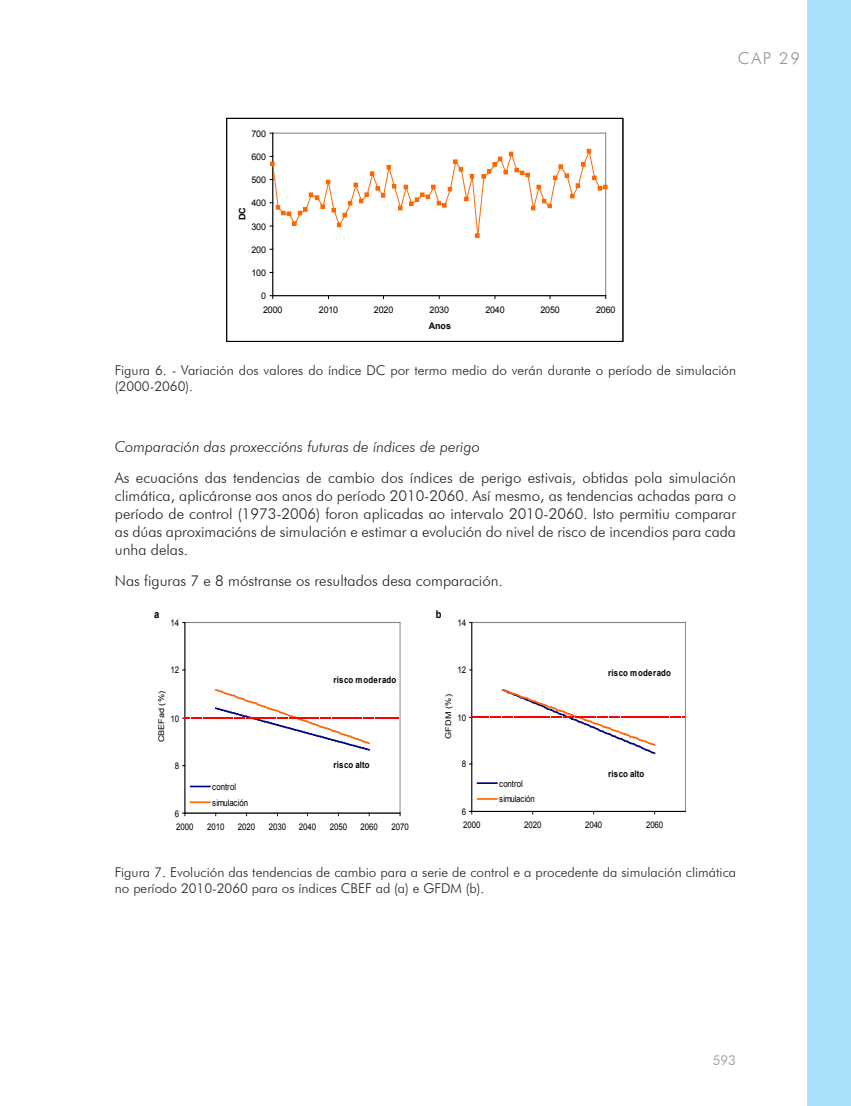
<style>
.page{position:relative;width:851px;height:1106px;background:#fff}
.page>*{position:absolute;margin:0;border:0;box-sizing:border-box;transform-origin:0 0}
.t1{font:300 16.5px "Futura BT";color:#939598}
.t2{font:300 15px/18px "Futura BT";color:#231f20;text-align:justify}
.t3{font:italic 300 15px "Futura BT";color:#231f20}
.t4{font:300 13.5px/16.2px "Futura BT";color:#231f20}
.t5{font:300 13.5px "Futura BT";color:#939598}
.t6{font:700 10.8px "Arial";color:#000;scale:.86 1}
.t7{font:9.15px/15.8px "Arial";letter-spacing:-.01em;color:#000;scale:.86 1}
.t8{font:9.15px "Arial";letter-spacing:-.01em;color:#000}
.t9{font:700 9.15px "Arial";letter-spacing:.025em;color:#000;scale:.86 1}
.t10{font:700 9.15px "Arial";letter-spacing:-.005em;color:#000;scale:.86 1}
.t11{font:700 9.15px "Arial";letter-spacing:.025em;color:#000}
.t12{font:700 9px "Arial";color:#000}
.t13{font:7.95px "Arial";letter-spacing:.005em;color:#000;scale:1.16 1}
</style>
<div class="page">
<div style="left:806px;top:0;width:44px;height:1106px;background:#aae0f9"></div>
<hr style="left:273px;top:133px;width:332px;height:1px;background:#808080">
<hr style="left:605px;top:133px;width:1px;height:163px;background:#808080">
<hr style="left:272px;top:133px;width:1px;height:163px;background:#000">
<hr style="left:273px;top:295px;width:332px;height:1px;background:#000">
<svg style="left:270px;top:149px;width:337px;height:89px"></svg>
<div style="left:227px;top:118px;width:395px;height:223px;border:1px solid #000"></div>
<hr style="left:185px;top:622px;width:215px;height:1px;background:#808080">
<hr style="left:399px;top:622px;width:1px;height:191px;background:#808080">
<hr style="left:185px;top:812px;width:215px;height:1px;background:#808080">
<hr style="left:184px;top:622px;width:1px;height:191px;background:#808080">
<hr style="left:185px;top:622px;width:1px;height:191px;background:#000">
<hr style="left:185px;top:813px;width:215px;height:1px;background:#000">
<svg style="left:183px;top:688px;width:216px;height:64px"></svg>
<svg style="left:191px;top:785px;width:19px;height:2px"></svg>
<svg style="left:191px;top:801px;width:19px;height:2px"></svg>
<hr style="left:471px;top:622px;width:214px;height:1px;background:#808080">
<hr style="left:685px;top:622px;width:1px;height:189px;background:#808080">
<hr style="left:471px;top:622px;width:1px;height:189px;background:#000">
<hr style="left:471px;top:811px;width:214px;height:1px;background:#000">
<svg style="left:469px;top:688px;width:215px;height:67px"></svg>
<hr style="left:477px;top:782px;width:20px;height:2px;background:#000080">
<svg style="left:477px;top:798px;width:20px;height:1px"></svg>
<p class="t8" style="left:251px;top:127px;width:16px">700</p>
<p class="t8" style="left:251px;top:151px;width:16px">600</p>
<p class="t8" style="left:251px;top:174px;width:16px">500</p>
<p class="t8" style="left:251px;top:197px;width:16px">400</p>
<p class="t12" style="left:236px;top:220px;width:14px;rotate:-90deg">DC</p>
<p class="t8" style="left:251px;top:220px;width:16px">300</p>
<p class="t8" style="left:251px;top:244px;width:16px">200</p>
<p class="t8" style="left:251px;top:267px;width:16px">100</p>
<p class="t8" style="left:261px;top:290px;width:6px">0</p>
<p class="t8" style="left:263px;top:303px;width:21px">2000</p>
<p class="t8" style="left:319px;top:303px;width:21px">2010</p>
<p class="t8" style="left:374px;top:303px;width:21px">2020</p>
<p class="t8" style="left:429px;top:303px;width:21px">2030</p>
<p class="t8" style="left:485px;top:303px;width:21px">2040</p>
<p class="t8" style="left:540px;top:303px;width:21px">2050</p>
<p class="t8" style="left:596px;top:303px;width:21px">2060</p>
<p class="t11" style="left:429px;top:319px;width:24px">Anos</p>
<p class="t1" style="left:737px;top:48px;width:63px">cap 29</p>
<p class="t4" style="left:115px;top:361px;width:622px">Figura 6. - Variación dos valores do índice DC por termo medio do verán durante o período de simulación (2000-2060).</p>
<p class="t3" style="left:115px;top:438px;width:366px">Comparación das proxeccións futuras de índices de perigo</p>
<p class="t2" style="left:115px;top:468px;width:622px">As ecuacións das tendencias de cambio dos índices de perigo estivais, obtidas pola simulación climática, aplicáronse aos anos do período 2010-2060. Así mesmo, as tendencias achadas para o período de control (1973-2006) foron aplicadas ao intervalo 2010-2060. Isto permitiu comparar as dúas aproximacións de simulación e estimar a evolución do nivel de risco de incendios para cada unha delas.</p>
<p class="t2" style="left:115px;top:571px;width:389px">Nas figuras 7 e 8 móstranse os resultados desa comparación.</p>
<p class="t6" style="left:154px;top:606px;width:8px">a</p>
<p class="t7" style="left:170px;top:615px;width:12px">14</p>
<p class="t6" style="left:436px;top:606px;width:8px">b</p>
<p class="t7" style="left:457px;top:615px;width:12px">14</p>
<p class="t7" style="left:170px;top:662px;width:12px">12</p>
<p class="t9" style="left:333px;top:673px;width:75px">risco moderado</p>
<p class="t7" style="left:457px;top:662px;width:12px">12</p>
<p class="t9" style="left:608px;top:666px;width:75px">risco moderado</p>
<p class="t13" style="left:156px;top:742px;width:46px;rotate:-90deg">CBEFad (%)</p>
<p class="t7" style="left:170px;top:710px;width:12px">10</p>
<p class="t13" style="left:443px;top:739px;width:42px;rotate:-90deg">GFDM (%).</p>
<p class="t7" style="left:457px;top:709px;width:12px">10</p>
<p class="t7" style="left:175px;top:758px;width:7px">8</p>
<p class="t10" style="left:333px;top:759px;width:44px">risco alto</p>
<p class="t7" style="left:461px;top:756px;width:7px">8</p>
<p class="t10" style="left:608px;top:767px;width:44px">risco alto</p>
<p class="t7" style="left:212px;top:779px;width:43px">control simulación</p>
<p class="t7" style="left:499px;top:775px;width:43px">control simulación</p>
<p class="t7" style="left:175px;top:805px;width:7px">6</p>
<p class="t7" style="left:461px;top:803px;width:7px">6</p>
<p class="t7" style="left:176px;top:818px;width:22px">2000</p>
<p class="t7" style="left:207px;top:818px;width:22px">2010</p>
<p class="t7" style="left:238px;top:818px;width:22px">2020</p>
<p class="t7" style="left:269px;top:818px;width:22px">2030</p>
<p class="t7" style="left:299px;top:818px;width:22px">2040</p>
<p class="t7" style="left:330px;top:818px;width:22px">2050</p>
<p class="t7" style="left:360px;top:818px;width:22px">2060</p>
<p class="t7" style="left:391px;top:818px;width:22px">2070</p>
<p class="t7" style="left:463px;top:817px;width:22px">2000</p>
<p class="t7" style="left:524px;top:817px;width:22px">2020</p>
<p class="t7" style="left:585px;top:817px;width:22px">2040</p>
<p class="t7" style="left:646px;top:817px;width:22px">2060</p>
<p class="t4" style="left:115px;top:864px;width:622px">Figura 7. Evolución das tendencias de cambio para a serie de control e a procedente da simulación climática no período 2010-2060 para os índices CBEF ad (a) e GFDM (b).</p>
<p class="t5" style="left:712px;top:1051px;width:25px">593</p>
</div>
